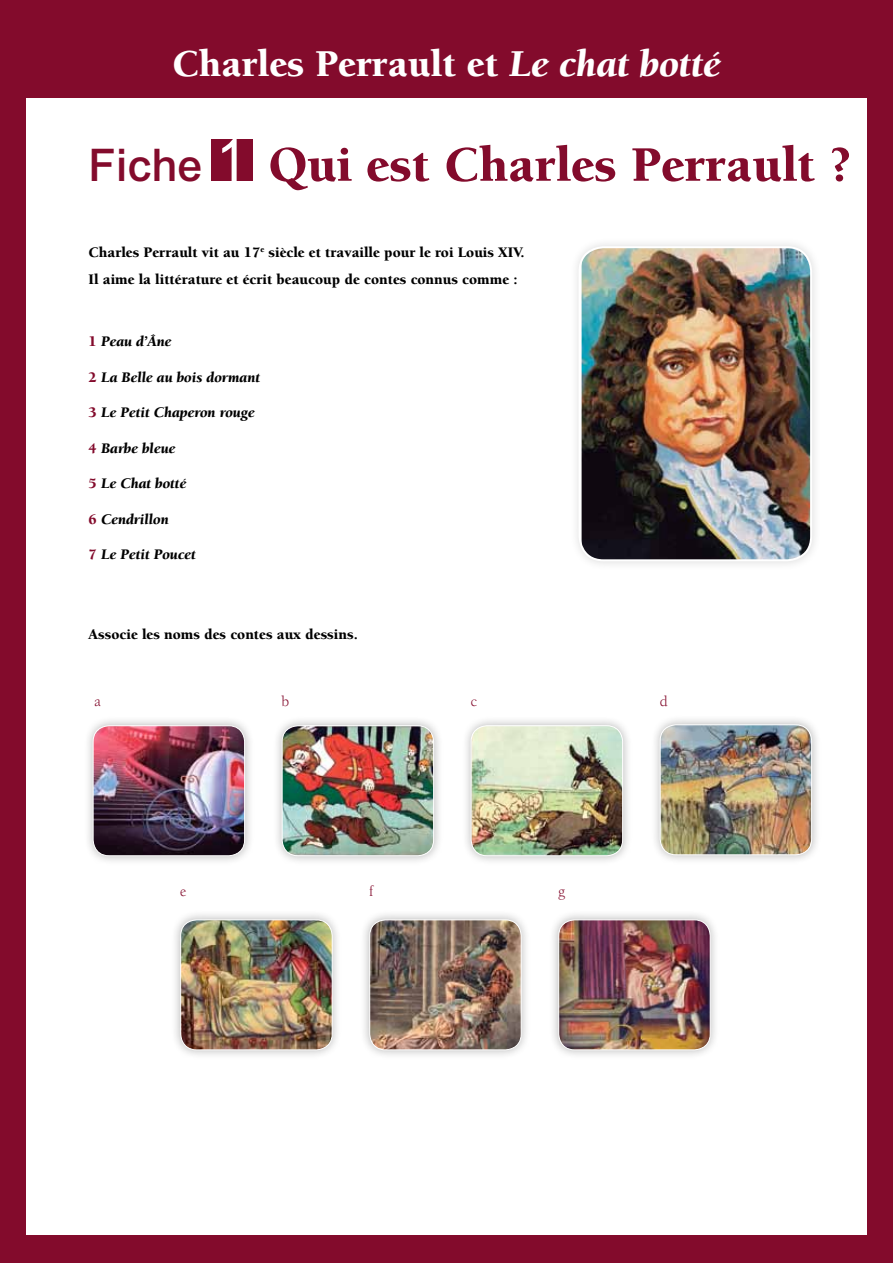
<style>
.page{position:relative;width:893px;height:1263px;background:#fff}
.page>*{position:absolute;margin:0;border:0;box-sizing:border-box;transform-origin:0 0}
.t1{font:900 51px "Berkeley";color:#830b2c}
.t2{font:500 45px "Arial";color:#830b2c}
.t3{font:900 39px "Berkeley";color:#fff}
.t4{font:900 15px/26.5px "Berkeley";color:#000}
.t5{font:italic 900 15px "Berkeley";color:#000}
.t6{font:15px "Berkeley";color:#830b2c}
.s1{font-style:italic}
.s2{font-family:"Arial";font-weight:400;font-stretch:condensed;font-size:61.5px;color:#fff}
.s3{font-style:normal;color:#830b2c}
</style>
<div class="page">
<div style="left:0;top:0;width:26px;height:1263px;background:#830b2c"></div>
<div style="left:867px;top:2px;width:26px;height:1261px;background:#830b2c"></div>
<div style="left:0;top:0;width:893px;height:98px;background:#830b2c"></div>
<div style="left:211px;top:139px;width:42px;height:42px;background:#830b2c"></div>
<div style="left:0;top:1235px;width:893px;height:28px;background:#830b2c"></div>
<div style="left:569px;top:236px;width:253px;height:335px;background:#f9f9f9"></div>
<img style="left:582px;top:247px;width:229px;height:313px">
<div style="left:579px;top:246px;width:233px;height:315px;border:2px solid #fff;border-radius:24px"></div>
<div style="left:83px;top:715px;width:172px;height:151px;background:#000;opacity:.28"></div>
<img style="left:93px;top:726px;width:152px;height:130px">
<div style="left:93px;top:725px;width:152px;height:131px;border:1px solid #fff;border-radius:16px"></div>
<div style="left:272px;top:715px;width:172px;height:151px;background:#000;opacity:.28"></div>
<img style="left:282px;top:726px;width:152px;height:130px">
<div style="left:282px;top:725px;width:152px;height:131px;border:1px solid #fff;border-radius:16px"></div>
<div style="left:461px;top:715px;width:172px;height:151px;background:#000;opacity:.28"></div>
<img style="left:471px;top:726px;width:152px;height:130px">
<div style="left:471px;top:725px;width:152px;height:131px;border:1px solid #fff;border-radius:16px"></div>
<div style="left:650px;top:714px;width:172px;height:151px;background:#000;opacity:.28"></div>
<img style="left:660px;top:725px;width:152px;height:130px">
<div style="left:660px;top:724px;width:152px;height:131px;border:1px solid #fff;border-radius:16px"></div>
<div style="left:170px;top:909px;width:172px;height:151px;background:#000;opacity:.28"></div>
<img style="left:181px;top:920px;width:151px;height:130px">
<div style="left:180px;top:919px;width:153px;height:131px;border:1px solid #fff;border-radius:16px"></div>
<div style="left:359px;top:909px;width:172px;height:151px;background:#000;opacity:.28"></div>
<img style="left:370px;top:920px;width:151px;height:130px">
<div style="left:369px;top:919px;width:153px;height:131px;border:1px solid #fff;border-radius:16px"></div>
<div style="left:548px;top:909px;width:172px;height:151px;background:#000;opacity:.28"></div>
<img style="left:559px;top:920px;width:151px;height:130px">
<div style="left:558px;top:919px;width:153px;height:131px;border:1px solid #fff;border-radius:16px"></div>
<h3 class="t3" style="left:172px;top:43px;width:550px">Charles Perrault et <span class="s1">Le chat botté</span></h3>
<h2 class="t2" style="left:89px;top:139px;width:115px">Fiche</h2>
<h1 class="t1" style="left:215px;top:138px;width:637px"><span class="s2">1</span> Qui est Charles Perrault ?</h1>
<p class="t4" style="left:89px;top:240px;width:438px">Charles Perrault vit au 17<sup>e</sup> siècle et travaille pour le roi Louis XIV.<br>Il aime la littérature et écrit beaucoup de contes connus comme :</p>
<p class="t5" style="left:89px;top:333px;width:84px"><span class="s3">1</span> Peau d’Âne</p>
<p class="t5" style="left:89px;top:369px;width:173px"><span class="s3">2</span> La Belle au bois dormant</p>
<p class="t5" style="left:89px;top:404px;width:168px"><span class="s3">3</span> Le Petit Chaperon rouge</p>
<p class="t5" style="left:89px;top:440px;width:88px"><span class="s3">4</span> Barbe bleue</p>
<p class="t5" style="left:89px;top:475px;width:99px"><span class="s3">5</span> Le Chat botté</p>
<p class="t5" style="left:89px;top:511px;width:82px"><span class="s3">6</span> Cendrillon</p>
<p class="t5" style="left:89px;top:546px;width:109px"><span class="s3">7</span> Le Petit Poucet</p>
<p class="t4" style="left:89px;top:621px;width:271px">Associe les noms des contes aux dessins.</p>
<p class="t6" style="left:94px;top:693px;width:8px">a</p>
<p class="t6" style="left:282px;top:693px;width:9px">b</p>
<p class="t6" style="left:471px;top:693px;width:8px">c</p>
<p class="t6" style="left:180px;top:883px;width:8px">e</p>
<p class="t6" style="left:369px;top:883px;width:6px">f</p>
<p class="t6" style="left:558px;top:883px;width:8px">g</p>
<p class="t6" style="left:660px;top:693px;width:10px">d</p>
</div>
